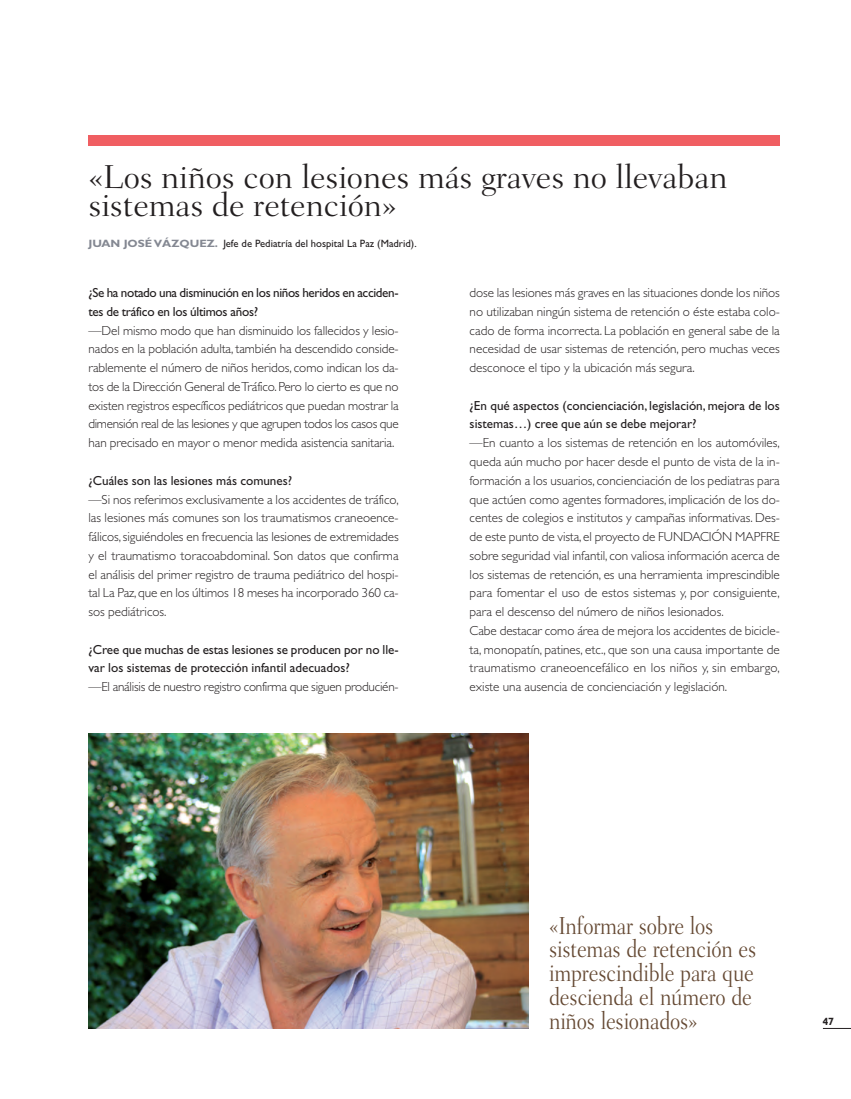
<style>
.page{position:relative;width:851px;height:1099px;background:#fff}
.page>*{position:absolute;margin:0;border:0;box-sizing:border-box;transform-origin:0 0}
.t1{font:300 33.75px/28.8px "Fairfield LH";letter-spacing:-.005em;color:#231f20}
.t2{font:300 25px/23.8px "Fairfield LH";letter-spacing:-.01em;color:#644832;scale:.85 1}
.t3{font:300 13.12px/18.8px "Gill Sans";color:#231f20;text-align:justify}
.t4{font:13.12px/18.8px "Gill Sans";color:#231f20}
.t5{font:13.12px/18.8px "Gill Sans";letter-spacing:-.025em;color:#231f20}
.t6{font:300 13.12px "Gill Sans";letter-spacing:-.02em;color:#231f20}
.t7{font:700 11.25px "Agenda";color:#231f20;scale:.95 1}
.t8{font:10.62px "Gill Sans";color:#231f20}
.s1{font-weight:700;color:#848892}
</style>
<div class="page">
<svg style="left:822px;top:1028px;width:28px;height:1px"></svg>
<div style="left:88px;top:135px;width:691px;height:11px;background:#f05e62"></div>
<img style="left:88px;top:733px;width:440px;height:295px">
<h1 class="t1" style="left:88px;top:164px;width:640px">«Los niños con lesiones más graves no llevaban sistemas de retención»</h1>
<p class="t8" style="left:88px;top:239px;width:330px"><span class="s1">JUAN JOSÉ VÁZQUEZ.</span> Jefe de Pediatría del hospital La Paz (Madrid).</p>
<p class="t5" style="left:88px;top:284px;width:312px">¿Se ha notado una disminución en los niños heridos en acciden&shy;tes de tráfico en los últimos años?</p>
<p class="t3" style="left:88px;top:322px;width:312px">—Del mismo modo que han disminuido los fallecidos y lesio&shy;nados en la población adulta, también ha descendido conside&shy;rablemente el número de niños heridos, como indican los da&shy;tos de la Dirección General de Tráfico.Pero lo cierto es que no existen registros específicos pediátricos que puedan mostrar la dimensión real de las lesiones y que agrupen todos los casos que han precisado en mayor o menor medida asistencia sanitaria.</p>
<p class="t4" style="left:88px;top:472px;width:205px">¿Cuáles son las lesiones más comunes?</p>
<p class="t3" style="left:88px;top:491px;width:312px">—Si nos referimos exclusivamente a los accidentes de tráfico, las lesiones más comunes son los traumatismos craneoence&shy;fálicos,siguiéndoles en frecuencia las lesiones de extremidades y el traumatismo toracoabdominal. Son datos que confirma el análisis del primer registro de trauma pediátrico del hospi&shy;tal La Paz,que en los últimos 18 meses ha incorporado 360 ca&shy;sos pediátricos.</p>
<p class="t4" style="left:88px;top:641px;width:312px">¿Cree que muchas de estas lesiones se producen por no lle&shy;var los sistemas de protección infantil adecuados?</p>
<p class="t6" style="left:88px;top:681px;width:312px">—El análisis de nuestro registro confirma que siguen producién-</p>
<p class="t3" style="left:469px;top:284px;width:312px">dose las lesiones más graves en las situaciones donde los niños no utilizaban ningún sistema de retención o éste estaba colo&shy;cado de forma incorrecta. La población en general sabe de la necesidad de usar sistemas de retención, pero muchas veces desconoce el tipo y la ubicación más segura.</p>
<p class="t4" style="left:469px;top:397px;width:312px">¿En qué aspectos (concienciación, legislación, mejora de los sistemas…) cree que aún se debe mejorar?</p>
<p class="t3" style="left:469px;top:435px;width:312px;text-align:left">—En cuanto a los sistemas de retención en los automóviles, queda aún mucho por hacer desde el punto de vista de la in&shy;formación a los usuarios, concienciación de los pediatras para que actúen como agentes formadores, implicación de los do&shy;centes de colegios e institutos y campañas informativas. Des&shy;de este punto de vista,el proyecto de FUNDACIÓN MAPFRE sobre seguridad vial infantil, con valiosa información acerca de los sistemas de retención, es una herramienta imprescindible para fomentar el uso de estos sistemas y, por consiguiente, para el descenso del número de niños lesionados.<br>Cabe destacar como área de mejora los accidentes de bicicle&shy;ta, monopatín, patines, etc., que son una causa importante de traumatismo craneoencefálico en los niños y, sin embargo, existe una ausencia de concienciación y legislación.</p>
<h2 class="t2" style="left:549px;top:915px;width:245px">«Informar sobre los sistemas de retención es imprescindible para que descienda el número de niños lesionados»</h2>
<p class="t7" style="left:822px;top:1016px;width:13px">47</p>
</div>
